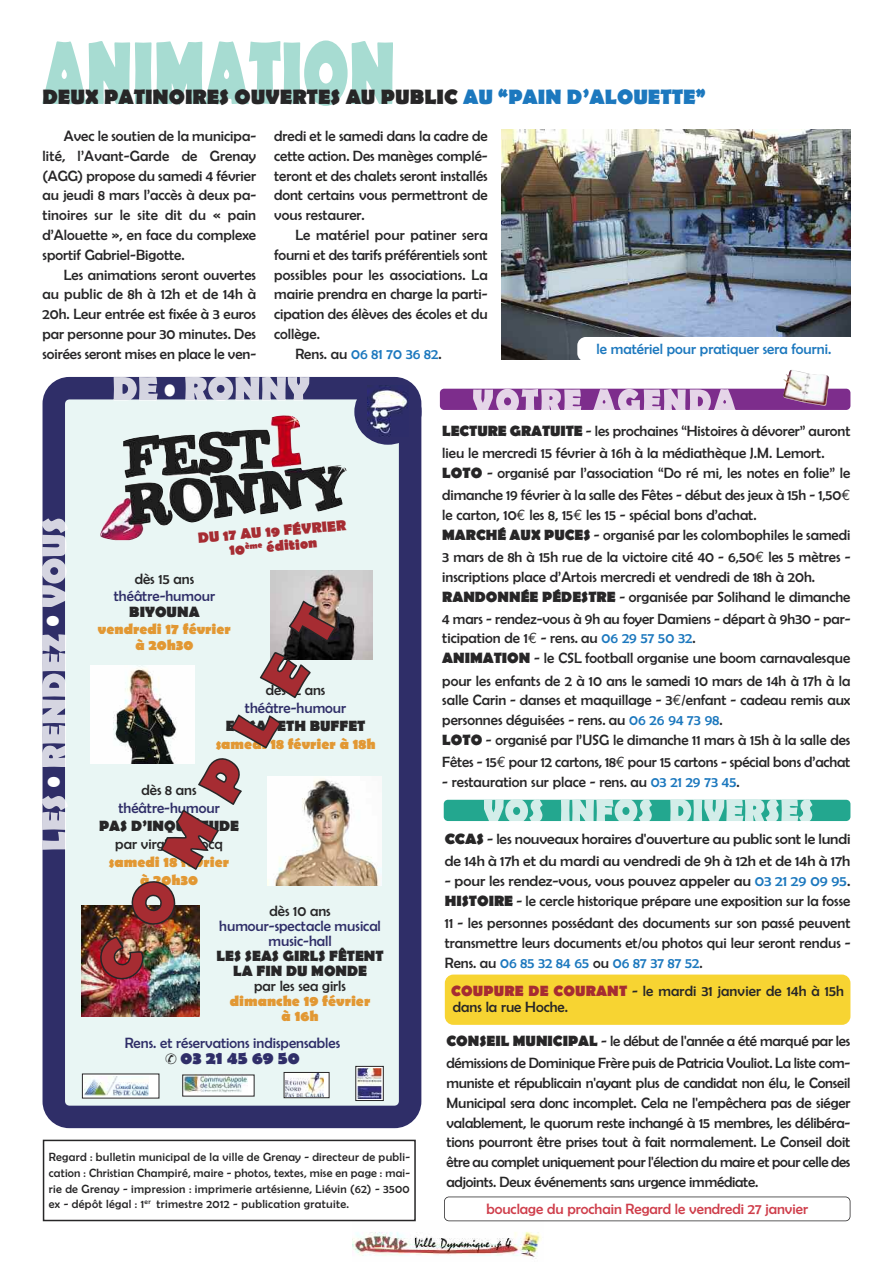
<style>
.page{position:relative;width:893px;height:1263px;background:#fff}
.page>*{position:absolute;margin:0;border:0;box-sizing:border-box;transform-origin:0 0}
.t1{font:29.7px "Berlin Sans FB";color:#fff;scale:.91 1}
.t2{font:700 21px "Berlin Sans FB";color:#272627}
.t3{font:700 18px "Berlin Sans FB";color:#2f2e68}
.t4{font:15px/19.8px "Berlin Sans FB";color:#272627}
.t5{font:15px/22px "Berlin Sans FB";color:#272627;scale:1.05 1}
.t6{font:15px/15px "Berlin Sans FB";color:#2f2e68;text-align:center}
.t7{font:700 15px/18px "Berlin Sans FB";color:#e29833;text-align:center}
.t8{font:700 15px/15px "Berlin Sans FB";color:#272627;text-align:center}
.t9{font:15px "Berlin Sans FB";color:#1c78be}
.t10{font:15px "Berlin Sans FB";color:#cf3e4b}
.t11{font:700 15px/15px "Berlin Sans FB";color:#a62c32;text-align:center}
.t12{font:12px/15.9px "Berlin Sans FB";letter-spacing:.025em;color:#272627;text-align:justify}
.s1{color:#1c78be}
.s2{color:#272627}
.s3{font-weight:700}
.s4{font-family:"Euro Mono"}
.s5{font-weight:700;color:#a62c32}
</style>
<div class="page">
<img style="left:353px;top:1220px;width:191px;height:39px">
<div style="left:43px;top:1140px;width:373px;height:81px;border:2px solid #272627"></div>
<svg style="left:440px;top:389px;width:410px;height:21px;background:#a168ac"></svg>
<svg style="left:473px;top:389px;width:143px;height:21px;background:#bd94c4"></svg>
<img style="left:782px;top:370px;width:48px;height:36px">
<div style="left:444px;top:1196px;width:406px;height:25px;border:2px solid #272627;border-radius:5px"></div>
<svg style="left:444px;top:800px;width:406px;height:21px;background:#74c7b8"></svg>
<svg style="left:484px;top:799px;width:153px;height:22px;background:#99d6cb"></svg>
<svg style="left:43px;top:41px;width:238px;height:64px"></svg>
<img style="left:502px;top:129px;width:348px;height:231px">
<svg style="left:43px;top:377px;width:378px;height:751px;background:#b5bdcc"></svg>
<hr style="left:65px;top:796px;width:3px;height:54px;background:#fbfdfd">
<svg style="left:43px;top:796px;width:22px;height:54px"></svg>
<hr style="left:65px;top:653px;width:1px;height:114px;background:#fbfdfd">
<svg style="left:43px;top:653px;width:22px;height:114px;background:#b3b3c8"></svg>
<hr style="left:65px;top:518px;width:3px;height:89px;background:#fbfdfd">
<svg style="left:43px;top:518px;width:22px;height:89px;background:#a6a6bf"></svg>
<hr style="left:114px;top:399px;width:44px;height:2px;background:#fbfdfd">
<svg style="left:114px;top:377px;width:44px;height:22px"></svg>
<hr style="left:185px;top:399px;width:124px;height:2px;background:#fbfdfd">
<svg style="left:185px;top:377px;width:124px;height:22px;background:#acacc3"></svg>
<svg style="left:84px;top:1075px;width:73px;height:21px"></svg>
<img style="left:85px;top:1077px;width:63px;height:18px">
<div style="left:284px;top:1072px;width:45px;height:26px;background:#fff"></div>
<img style="left:286px;top:1074px;width:38px;height:22px">
<div style="left:284px;top:1072px;width:45px;height:26px;border:1px solid #272627"></div>
<div style="left:183px;top:1075px;width:71px;height:21px;background:#fff"></div>
<img style="left:184px;top:1076px;width:63px;height:17px">
<svg style="left:357px;top:1068px;width:25px;height:31px"></svg>
<img style="left:358px;top:1068px;width:24px;height:30px">
<div style="left:355px;top:1066px;width:29px;height:35px;border:1px solid #272627"></div>
<div style="left:354px;top:379px;width:68px;height:66px;background:#2f2e68;border-radius:50%"></div>
<img style="left:368px;top:385px;width:41px;height:51px">
<img style="left:336px;top:776px;width:45px;height:109px">
<img style="left:91px;top:666px;width:8px;height:98px">
<img style="left:271px;top:570px;width:102px;height:89px">
<div style="left:577px;top:337px;width:281px;height:25px;background:#fff;border-radius:9px"></div>
<img style="left:82px;top:905px;width:117px;height:111px">
<img style="left:123px;top:415px;width:224px;height:107px">
<img style="left:99px;top:600px;width:237px;height:380px">
<div style="left:445px;top:974px;width:405px;height:51px;background:#f7d432;border-radius:9px"></div>
<h2 class="t2" style="left:43px;top:85px;width:665px">DEUX PATINOIRES OUVERTES AU PUBLIC <span class="s1">AU “PAIN D’ALOUETTE”</span></h2>
<p class="t4" style="left:43px;top:126px;width:215px;text-align:justify;text-indent:21px">Avec le soutien de la municipa&shy;lité, l’Avant-Garde de Grenay (AGG) propose du samedi 4 février au jeudi 8 mars l’accès à deux pa&shy;tinoires sur le site dit du « pain d’Alouette », en face du complexe sportif Gabriel-Bigotte.</p>
<p class="t4" style="left:43px;top:264px;width:215px;text-align:justify;text-indent:21px">Les animations seront ouvertes au public de 8h à 12h et de 14h à 20h. Leur entrée est fixée à 3 euros par personne pour 30 minutes. Des soirées seront mises en place le ven-</p>
<p class="t4" style="left:274px;top:126px;width:215px;text-align:justify">dredi et le samedi dans la cadre de cette action. Des manèges complé&shy;teront et des chalets seront installés dont certains vous permettront de vous restaurer.</p>
<p class="t4" style="left:295px;top:225px;width:194px">Le matériel pour patiner sera</p>
<p class="t4" style="left:274px;top:245px;width:215px">fourni et des tarifs préférentiels sont</p>
<p class="t4" style="left:274px;top:264px;width:215px">possibles pour les associations. La</p>
<p class="t4" style="left:274px;top:284px;width:215px">mairie prendra en charge la parti-</p>
<p class="t4" style="left:274px;top:304px;width:215px">cipation des élèves des écoles et du</p>
<p class="t4" style="left:274px;top:324px;width:47px">collège.</p>
<p class="t9" style="left:295px;top:345px;width:148px"><span class="s2">Rens. au</span> 06 81 70 36 82<span class="s2">.</span></p>
<p class="t9" style="left:597px;top:340px;width:236px">le matériel pour pratiquer sera fourni.</p>
<h1 class="t1" style="left:164px;top:371px;width:15px">•</h1>
<h1 class="t1" style="left:34px;top:627px;width:15px;rotate:-90deg">•</h1>
<h1 class="t1" style="left:35px;top:788px;width:15px;rotate:-90deg">•</h1>
<p class="t11" style="left:197px;top:530px;width:150px;rotate:-5deg">DU 17 AU 19 FÉVRIER<br>10<sup>ème</sup> édition</p>
<p class="t4" style="left:135px;top:569px;width:61px">dès 15 ans</p>
<p class="t6" style="left:114px;top:588px;width:103px">théâtre-humour</p>
<p class="t8" style="left:129px;top:605px;width:72px">BIYOUNA</p>
<p class="t7" style="left:98px;top:620px;width:134px;line-height:16.5px">vendredi 17 février à 20h30</p>
<p class="t4" style="left:266px;top:680px;width:61px">dès 12 ans</p>
<p class="t6" style="left:245px;top:701px;width:103px">théâtre-humour</p>
<p class="t8" style="left:226px;top:719px;width:141px">ELISABETH BUFFET</p>
<p class="t7" style="left:216px;top:735px;width:161px">samedi 18 février à 18h</p>
<p class="t4" style="left:142px;top:780px;width:57px">dès 8 ans</p>
<p class="t6" style="left:118px;top:800px;width:103px">théâtre-humour</p>
<p class="t8" style="left:99px;top:818px;width:142px">PAS D’INQUIÉTUDE</p>
<p class="t4" style="left:115px;top:834px;width:109px">par virginie Hocq</p>
<p class="t7" style="left:109px;top:853px;width:122px">samedi 18 février à 20h30</p>
<p class="t4" style="left:269px;top:901px;width:63px">dès 10 ans</p>
<p class="t6" style="left:219px;top:918px;width:163px">humour-spectacle musical music-hall</p>
<p class="t8" style="left:217px;top:948px;width:169px">LES SEAS GIRLS FÊTENT<br>LA FIN DU MONDE</p>
<p class="t4" style="left:254px;top:976px;width:93px">par les sea girls</p>
<p class="t7" style="left:230px;top:993px;width:142px;line-height:15px">dimanche 19 février à 16h</p>
<p class="t6" style="left:125px;top:1035px;width:217px">Rens. et réservations indispensables</p>
<p class="t3" style="left:165px;top:1048px;width:136px"><span class="s2">✆</span> 03 21 45 69 50</p>
<p class="t12" style="left:49px;top:1149px;width:363px">Regard : bulletin municipal de la ville de Grenay - directeur de publi&shy;cation : Christian Champiré, maire - photos, textes, mise en page : mai&shy;rie de Grenay - impression : imprimerie artésienne, Liévin (62) - 3500 ex - dépôt légal : 1<sup>er</sup> trimestre 2012 - publication gratuite.</p>
<p class="t4" style="left:442px;top:420px;width:410px;line-height:22px"><span class="s3">LECTURE GRATUITE</span> - les prochaines “Histoires à dévorer” auront lieu le mercredi 15 février à 16h à la médiathèque J.M. Lemort.</p>
<p class="t4" style="left:442px;top:462px;width:410px;line-height:22px"><span class="s3">LOTO</span> - organisé par l’association “Do ré mi, les notes en folie” le dimanche 19 février à la salle des Fêtes - début des jeux à 15h - 1,50<span class="s4">€</span></p>
<p class="t4" style="left:442px;top:505px;width:410px">le carton, 10<span class="s4">€</span> les 8, 15<span class="s4">€</span> les 15 - spécial bons d’achat.<br><span class="s3">MARCHÉ AUX PUCES</span> - organisé par les colombophiles le samedi</p>
<p class="t4" style="left:442px;top:547px;width:410px">3 mars de 8h à 15h rue de la victoire cité 40 - 6,50<span class="s4">€</span> les 5 mètres - inscriptions place d’Artois mercredi et vendredi de 18h à 20h.<br><span class="s3">RANDONNÉE PÉDESTRE</span> - organisée par Solihand le dimanche</p>
<p class="t4" style="left:442px;top:609px;width:410px">4 mars - rendez-vous à 9h au foyer Damiens - départ à 9h30 - par&shy;ticipation de 1<span class="s4">€</span> - rens. au <span class="s1">06 29 57 50 32</span>.<br><span class="s3">ANIMATION</span> - le CSL football organise une boom carnavalesque</p>
<p class="t4" style="left:442px;top:670px;width:410px">pour les enfants de 2 à 10 ans le samedi 10 mars de 14h à 17h à la salle Carin - danses et maquillage - 3<span class="s4">€</span>/enfant - cadeau remis aux personnes déguisées - rens. au <span class="s1">06 26 94 73 98</span>.<br><span class="s3">LOTO</span> - organisé par l’USG le dimanche 11 mars à 15h à la salle des</p>
<p class="t4" style="left:442px;top:752px;width:410px">Fêtes - 15<span class="s4">€</span> pour 12 cartons, 18<span class="s4">€</span> pour 15 cartons - spécial bons d’achat</p>
<p class="t4" style="left:442px;top:772px;width:299px">- restauration sur place - rens. au <span class="s1">03 21 29 73 45</span>.</p>
<p class="t5" style="left:445px;top:828px;width:388px"><span class="s3">CCAS</span> - les nouveaux horaires d'ouverture au public sont le lundi de 14h à 17h et du mardi au vendredi de 9h à 12h et de 14h à 17h</p>
<p class="t5" style="left:445px;top:871px;width:388px;line-height:20px">- pour les rendez-vous, vous pouvez appeler au <span class="s1">03 21 29 09 95</span>.<br><span class="s3">HISTOIRE</span> - le cercle historique prépare une exposition sur la fosse</p>
<p class="t4" style="left:445px;top:913px;width:407px;text-align:justify">11 - les personnes possédant des documents sur son passé peuvent transmettre leurs documents et/ou photos qui leur seront rendus - Rens. au <span class="s1">06 85 32 84 65</span> ou <span class="s1">06 87 37 87 52</span>.</p>
<p class="t4" style="left:451px;top:982px;width:394px;line-height:16.5px"><span class="s5">COUPURE DE COURANT</span> - le mardi 31 janvier de 14h à 15h dans la rue Hoche.</p>
<p class="t4" style="left:446px;top:1030px;width:405px;line-height:22px"><span class="s3">CONSEIL MUNICIPAL</span> - le début de l'année a été marqué par les démissions de Dominique Frère puis de Patricia Vouliot. La liste com-</p>
<p class="t4" style="left:446px;top:1073px;width:405px;text-align:justify">muniste et républicain n'ayant plus de candidat non élu, le Conseil Municipal sera donc incomplet. Cela ne l'empêchera pas de siéger valablement, le quorum reste inchangé à 15 membres, les délibéra&shy;tions pourront être prises tout à fait normalement. Le Conseil doit être au complet uniquement pour l'élection du maire et pour celle des adjoints. Deux événements sans urgence immédiate.</p>
<p class="t10" style="left:486px;top:1200px;width:323px">bouclage du prochain Regard le vendredi 27 janvier</p>
</div>
